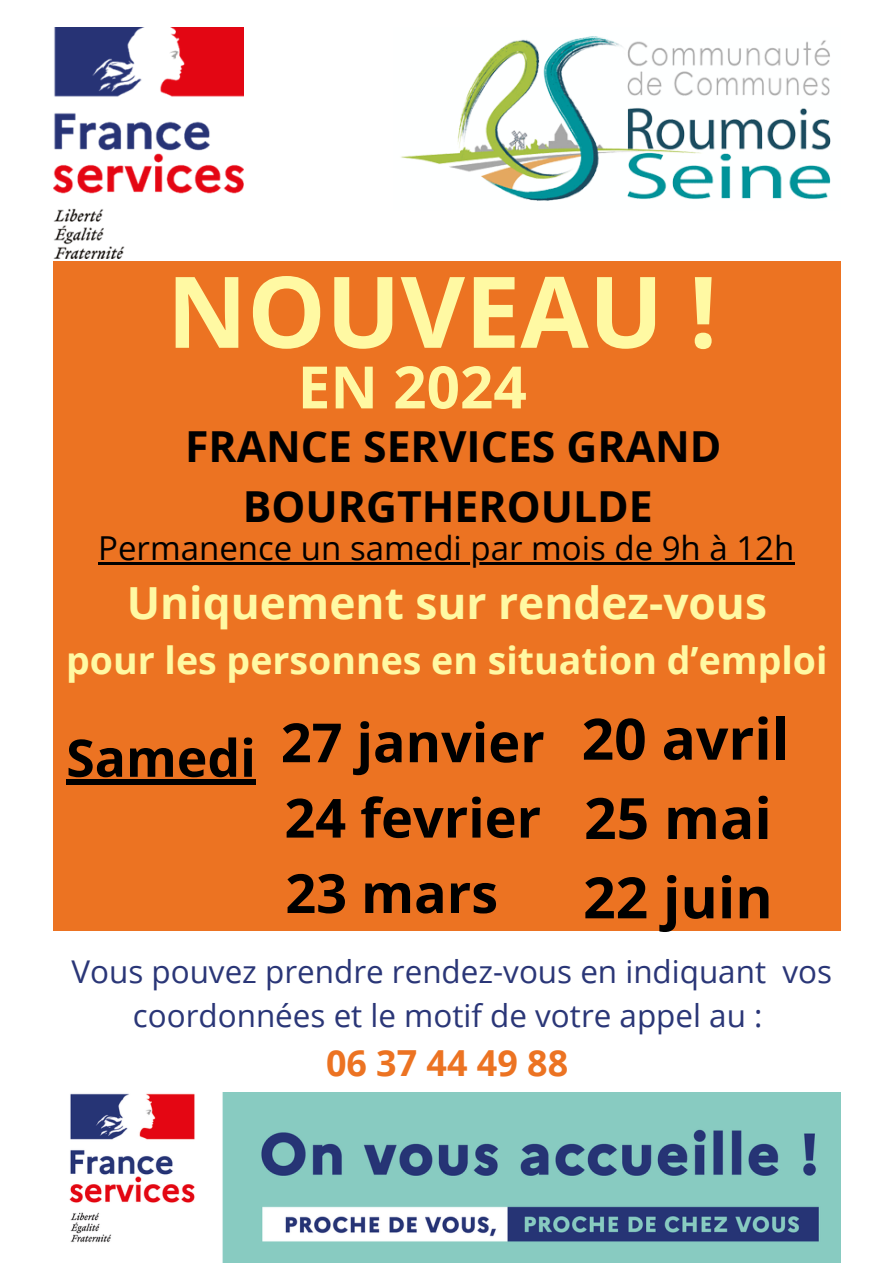
<style>
.page{position:relative;width:893px;height:1263px;background:#fff}
.page>*{position:absolute;margin:0;border:0;box-sizing:border-box;transform-origin:0 0}
.t1{font:700 99px "Open Sans";color:#fff9a3}
.t2{font:700 58.5px "Open Sans";color:#fff9a3}
.t3{font:700 57px "Open Sans";color:#000}
.t4{font:700 54px "Open Sans";color:#000}
.t5{font:700 51.75px "Open Sans";color:#000}
.t6{font:700 44.25px "Open Sans";color:#fff9a3}
.t7{font:700 42.75px/59.6px "Open Sans";color:#000;text-align:center}
.t8{font:700 37.5px "Open Sans";color:#fff9a3}
.t9{font:700 35.92px "Open Sans";color:#ec7322}
.t10{font:33px "Open Sans";color:#000}
.t11{font:31.42px/43.9px "Open Sans";color:#2a3677;text-align:center}
</style>
<div class="page">
<img style="left:53px;top:28px;width:190px;height:230px">
<img style="left:400px;top:36px;width:431px;height:165px">
<div style="left:53px;top:261px;width:787px;height:669px;background:#ec7322"></div>
<img style="left:69px;top:1093px;width:771px;height:170px">
<hr style="left:98px;top:562px;width:696px;height:2px;background:#000">
<div style="left:66px;top:779px;width:190px;height:6px;background:#000"></div>
<p class="t1" style="left:167px;top:242px;width:552px">NOUVEAU !</p>
<p class="t2" style="left:298px;top:346px;width:231px">EN 2024</p>
<p class="t7" style="left:185px;top:415px;width:538px">FRANCE SERVICES GRAND<br>BOURGTHEROULDE</p>
<p class="t10" style="left:98px;top:525px;width:697px">Permanence un samedi par mois de 9h à 12h</p>
<p class="t6" style="left:127px;top:571px;width:642px">Uniquement sur rendez-vous</p>
<p class="t8" style="left:66px;top:634px;width:763px">pour les personnes en situation d’emploi</p>
<p class="t5" style="left:66px;top:721px;width:191px">Samedi</p>
<p class="t4" style="left:281px;top:704px;width:265px">27 janvier</p>
<p class="t4" style="left:284px;top:780px;width:258px">24 fevrier</p>
<p class="t4" style="left:285px;top:855px;width:214px">23 mars</p>
<p class="t3" style="left:581px;top:699px;width:209px">20 avril</p>
<p class="t3" style="left:584px;top:778px;width:189px">25 mai</p>
<p class="t3" style="left:583px;top:857px;width:191px">22 juin</p>
<p class="t11" style="left:71px;top:949px;width:762px">Vous pouvez prendre rendez-vous en indiquant vos coordonnées et le motif de votre appel au :</p>
<p class="t9" style="left:326px;top:1038px;width:244px">06 37 44 49 88</p>
</div>
